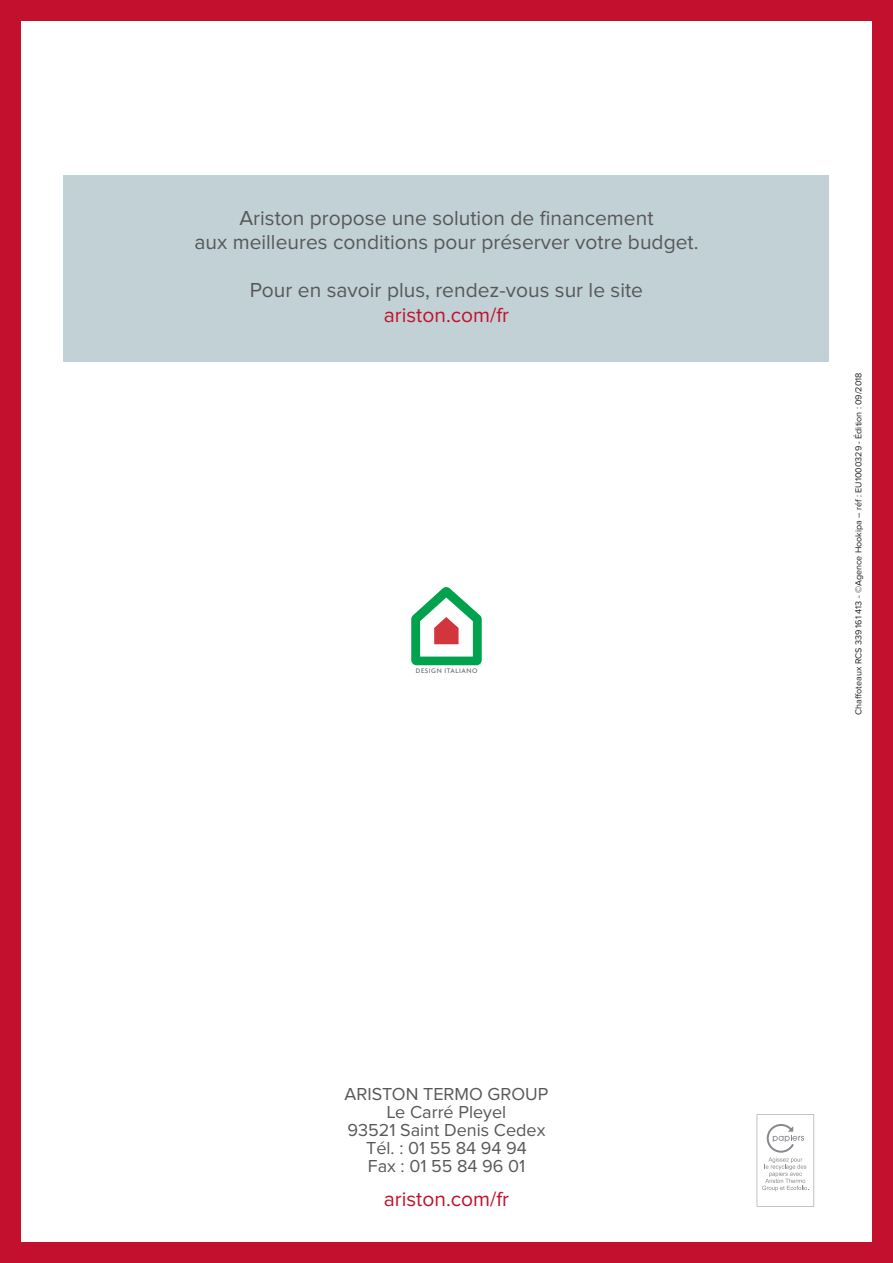
<style>
.page{position:relative;width:893px;height:1263px;background:#c3102e}
.page>*{position:absolute;margin:0;border:0;box-sizing:border-box;transform-origin:0 0}
.t1{font:21px/24px "Proxima Nova";color:#57585a;text-align:center}
.t2{font:21px "Proxima Nova";color:#c3102e}
.t3{font:18px/18px "Proxima Nova";color:#57585a;text-align:center}
.t4{font:9px "Proxima Nova";color:#231f20}
.t5{font:500 7.2px "Agenda";letter-spacing:.075em;color:#646b6c}
</style>
<div class="page">
<div style="left:21px;top:21px;width:851px;height:1221px;background:#fff"></div>
<svg style="left:411px;top:587px;width:71px;height:78px"></svg>
<svg style="left:757px;top:1114px;width:57px;height:92px"></svg>
<div style="left:64px;top:175px;width:765px;height:186px;background:#c2d1d5"></div>
<p class="t1" style="left:194px;top:207px;width:506px">Ariston propose une solution de financement<br>aux meilleures conditions pour préserver votre budget.</p>
<p class="t1" style="left:250px;top:279px;width:395px">Pour en savoir plus, rendez-vous sur le site</p>
<p class="t2" style="left:384px;top:306px;width:127px">ariston.com/fr</p>
<p class="t5" style="left:416px;top:667px;width:63px">DESIGN ITALIANO</p>
<p class="t3" style="left:345px;top:1085px;width:205px">ARISTON TERMO GROUP<br>Le Carré Pleyel<br>93521 Saint Denis Cedex<br>Tél. : 01 55 84 94 94<br>Fax : 01 55 84 96 01</p>
<p class="t2" style="left:384px;top:1190px;width:127px">ariston.com/fr</p>
<p class="t4" style="left:854px;top:715px;width:344px;rotate:-90deg">Chaffoteaux RCS 339 161 413 - ©Agence Hookipa – réf : EU1000329 - Édition : 09/2018</p>
</div>
